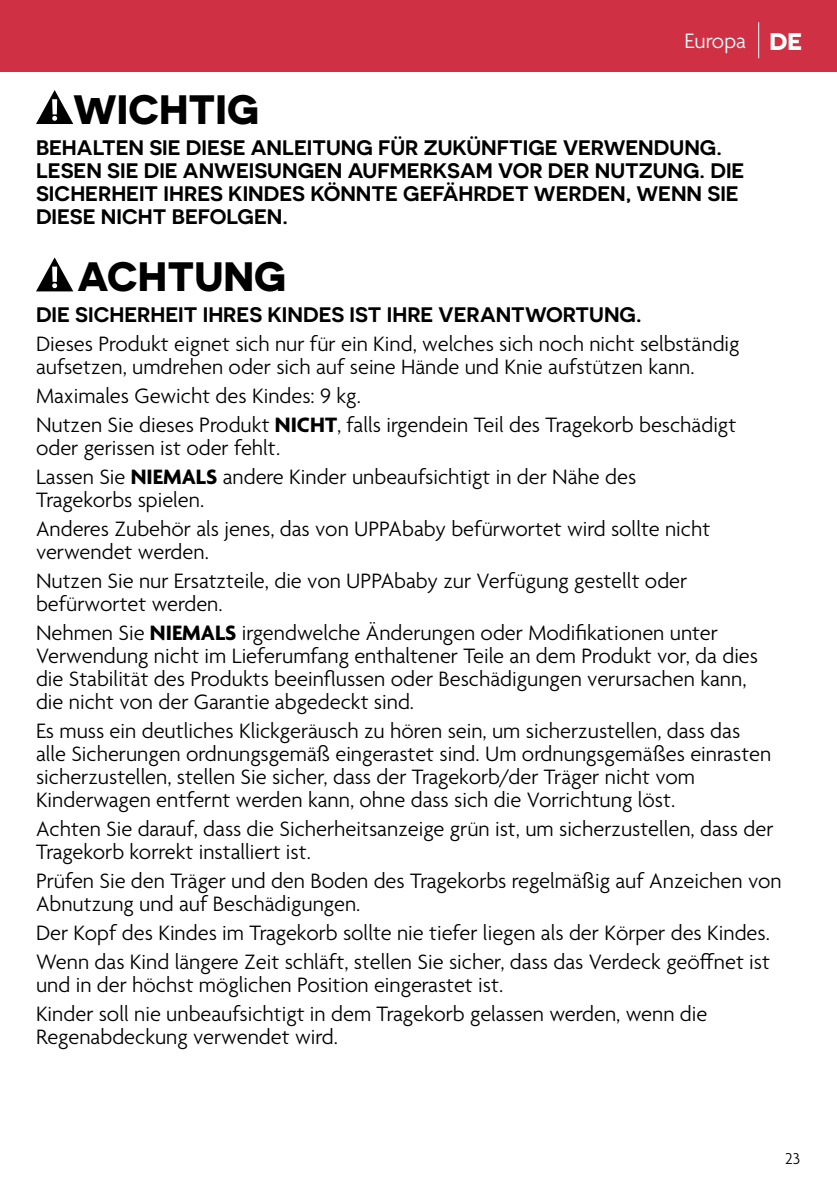
<style>
.page{position:relative;width:837px;height:1188px;background:#fff}
.page>*{position:absolute;margin:0;border:0;box-sizing:border-box;transform-origin:0 0}
.t1{font:700 41px "Novecentosanswide";color:#000}
.t2{font:300 22.4px/23px "Agenda";color:#000}
.t3{font:300 22.4px "Agenda";color:#fff}
.t4{font:600 21px/23px "Novecentosanswide";color:#000}
.t5{font:300 17px "Agenda";color:#000}
.s1{font-family:"Novecentosanswide";font-weight:700;font-size:24px}
.s2{font-weight:700}
</style>
<div class="page">
<div style="left:0;top:0;width:837px;height:72px;background:#d03043"></div>
<hr style="left:758px;top:22px;width:1px;height:36px;background:#fff">
<hr style="left:0;top:0;width:1px;height:72px;background:#8f6c25">
<svg style="left:36px;top:90px;width:37px;height:34px"></svg>
<svg style="left:36px;top:257px;width:37px;height:34px"></svg>
<p class="t3" style="left:684px;top:29px;width:119px">Europa <span class="s1">DE</span></p>
<h3 class="t1" style="left:73px;top:84px;width:187px">WICHTIG</h3>
<p class="t4" style="left:36px;top:136px;width:710px">BEHALTEN SIE DIESE ANLEITUNG FÜR ZUKÜNFTIGE VERWENDUNG.<br>LESEN SIE DIE ANWEISUNGEN AUFMERKSAM VOR DER NUTZUNG. DIE SICHERHEIT IHRES KINDES KÖNNTE GEFÄHRDET WERDEN, WENN SIE DIESE NICHT BEFOLGEN.</p>
<h3 class="t1" style="left:77px;top:251px;width:210px">ACHTUNG</h3>
<p class="t4" style="left:36px;top:303px;width:607px">DIE SICHERHEIT IHRES KINDES IST IHRE VERANTWORTUNG.</p>
<p class="t2" style="left:36px;top:334px;width:705px">Dieses Produkt eignet sich nur für ein Kind, welches sich noch nicht selbständig aufsetzen, umdrehen oder sich auf seine Hände und Knie aufstützen kann.</p>
<p class="t2" style="left:36px;top:386px;width:326px">Maximales Gewicht des Kindes: 9 kg.</p>
<p class="t2" style="left:36px;top:415px;width:702px">Nutzen Sie dieses Produkt <span class="s2">NICHT</span>, falls irgendein Teil des Tragekorb beschädigt oder gerissen ist oder fehlt.</p>
<p class="t2" style="left:36px;top:467px;width:602px">Lassen Sie <span class="s2">NIEMALS</span> andere Kinder unbeaufsichtigt in der Nähe des<br>Tragekorbs spielen.</p>
<p class="t2" style="left:36px;top:519px;width:676px">Anderes Zubehör als jenes, das von UPPAbaby befürwortet wird sollte nicht verwendet werden.</p>
<p class="t2" style="left:36px;top:571px;width:653px">Nutzen Sie nur Ersatzteile, die von UPPAbaby zur Verfügung gestellt oder befürwortet werden.</p>
<p class="t2" style="left:36px;top:623px;width:724px">Nehmen Sie <span class="s2">NIEMALS</span> irgendwelche Änderungen oder Modifikationen unter Verwendung nicht im Lieferumfang enthaltener Teile an dem Produkt vor, da dies die Stabilität des Produkts beeinflussen oder Beschädigungen verursachen kann, die nicht von der Garantie abgedeckt sind.</p>
<p class="t2" style="left:36px;top:721px;width:737px">Es muss ein deutliches Klickgeräusch zu hören sein, um sicherzustellen, dass das alle Sicherungen ordnungsgemäß eingerastet sind. Um ordnungsgemäßes einrasten sicherzustellen, stellen Sie sicher, dass der Tragekorb/der Träger nicht vom Kinderwagen entfernt werden kann, ohne dass sich die Vorrichtung löst.</p>
<p class="t2" style="left:36px;top:819px;width:739px">Achten Sie darauf, dass die Sicherheitsanzeige grün ist, um sicherzustellen, dass der<br>Tragekorb korrekt installiert ist.</p>
<p class="t2" style="left:36px;top:871px;width:747px">Prüfen Sie den Träger und den Boden des Tragekorbs regelmäßig auf Anzeichen von<br>Abnutzung und auf Beschädigungen.</p>
<p class="t2" style="left:36px;top:923px;width:735px">Der Kopf des Kindes im Tragekorb sollte nie tiefer liegen als der Körper des Kindes.</p>
<p class="t2" style="left:36px;top:952px;width:736px">Wenn das Kind längere Zeit schläft, stellen Sie sicher, dass das Verdeck geöffnet ist und in der höchst möglichen Position eingerastet ist.</p>
<p class="t2" style="left:36px;top:1004px;width:673px">Kinder soll nie unbeaufsichtigt in dem Tragekorb gelassen werden, wenn die<br>Regenabdeckung verwendet wird.</p>
<p class="t5" style="left:785px;top:1150px;width:17px">23</p>
</div>
